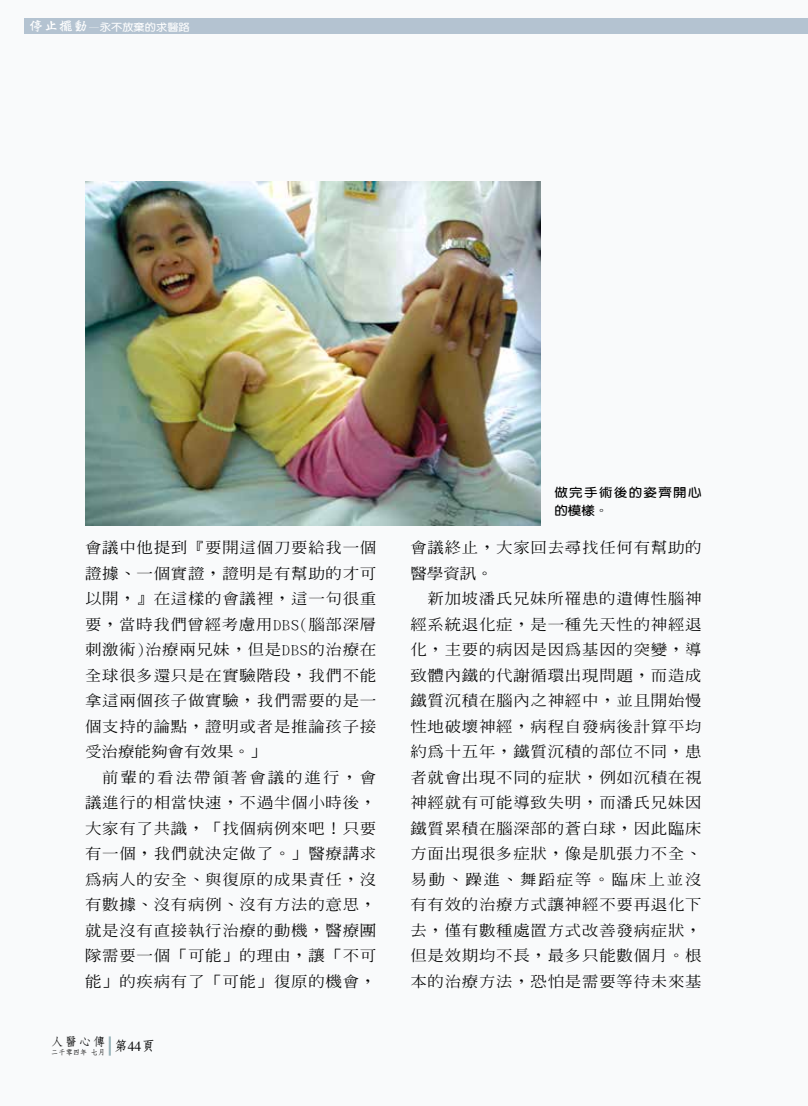
<style>
.page{position:relative;width:808px;height:1106px;background:#f9fafb}
.page>*{position:absolute;margin:0;border:0;box-sizing:border-box;transform-origin:0 0}
.t1{font:500 14.85px/25.5px "Inn Ming";letter-spacing:.04em;color:#000;text-align:justify;scale:1.11 1}
.t2{font:700 12.15px/18px "Yen Round";letter-spacing:.1em;color:#000;scale:1.11 1}
.t3{font:700 11.7px "Nan Sung";color:#000;scale:1.05 1}
.t4{font:700 10.2px "Yen Round";color:#fff;scale:1.11 1}
.t5{font:700 7.2px "Nan Sung";color:#000}
.s1{font-family:"Singkai EG Bold Big 5";font-weight:400;font-size:13.5px}
</style>
<div class="page">
<svg style="left:109px;top:1036px;width:2px;height:19px"></svg>
<div style="left:24px;top:18px;width:784px;height:16px;background:#b4c3d1"></div>
<img style="left:85px;top:182px;width:456px;height:343px">
<p class="t4" style="left:29px;top:22px;width:147px"><span class="s1">停止擺動</span>—永不放棄的求醫路</p>
<p class="t1" style="left:85px;top:534px;width:264px">會議中他提到『要開這個刀要給我一個證據、一個實證，證明是有幫助的才可以開，』在這樣的會議裡，這一句很重要，當時我們曾經考慮用DBS(腦部深層刺激術)治療兩兄妹，但是DBS的治療在全球很多還只是在實驗階段，我們不能拿這兩個孩子做實驗，我們需要的是一個支持的論點，證明或者是推論孩子接受治療能夠會有效果。」</p>
<p class="t1" style="left:85px;top:764px;width:264px;text-indent:17px">前輩的看法帶領著會議的進行，會議進行的相當快速，不過半個小時後，大家有了共識，「找個病例來吧！只要有一個，我們就決定做了。」醫療講求為病人的安全、與復原的成果責任，沒有數據、沒有病例、沒有方法的意思，就是沒有直接執行治療的動機，醫療團隊需要一個「可能」的理由，讓「不可能」的疾病有了「可能」復原的機會，</p>
<p class="t3" style="left:51px;top:1035px;width:53px">人醫心傳</p>
<p class="t5" style="left:51px;top:1048px;width:105px">二千零四年 七月 <sup>第</sup><sup>44</sup><sup>頁</sup></p>
<p class="t2" style="left:554px;top:483px;width:134px">做完手術後的姿齊開心的模樣。</p>
<p class="t1" style="left:410px;top:534px;width:264px">會議終止，大家回去尋找任何有幫助的醫學資訊。</p>
<p class="t1" style="left:410px;top:585px;width:264px;text-indent:17px">新加坡潘氏兄妹所罹患的遺傳性腦神經系統退化症，是一種先天性的神經退化，主要的病因是因為基因的突變，導致體內鐵的代謝循環出現問題，而造成鐵質沉積在腦內之神經中，並且開始慢性地破壞神經，病程自發病後計算平均約為十五年，鐵質沉積的部位不同，患者就會出現不同的症狀，例如沉積在視神經就有可能導致失明，而潘氏兄妹因鐵質累積在腦深部的蒼白球，因此臨床方面出現很多症狀，像是肌張力不全、易動、躁進、舞蹈症等。臨床上並沒有有效的治療方式讓神經不要再退化下去，僅有數種處置方式改善發病症狀，但是效期均不長，最多只能數個月。根本的治療方法，恐怕是需要等待未來基</p>
</div>
